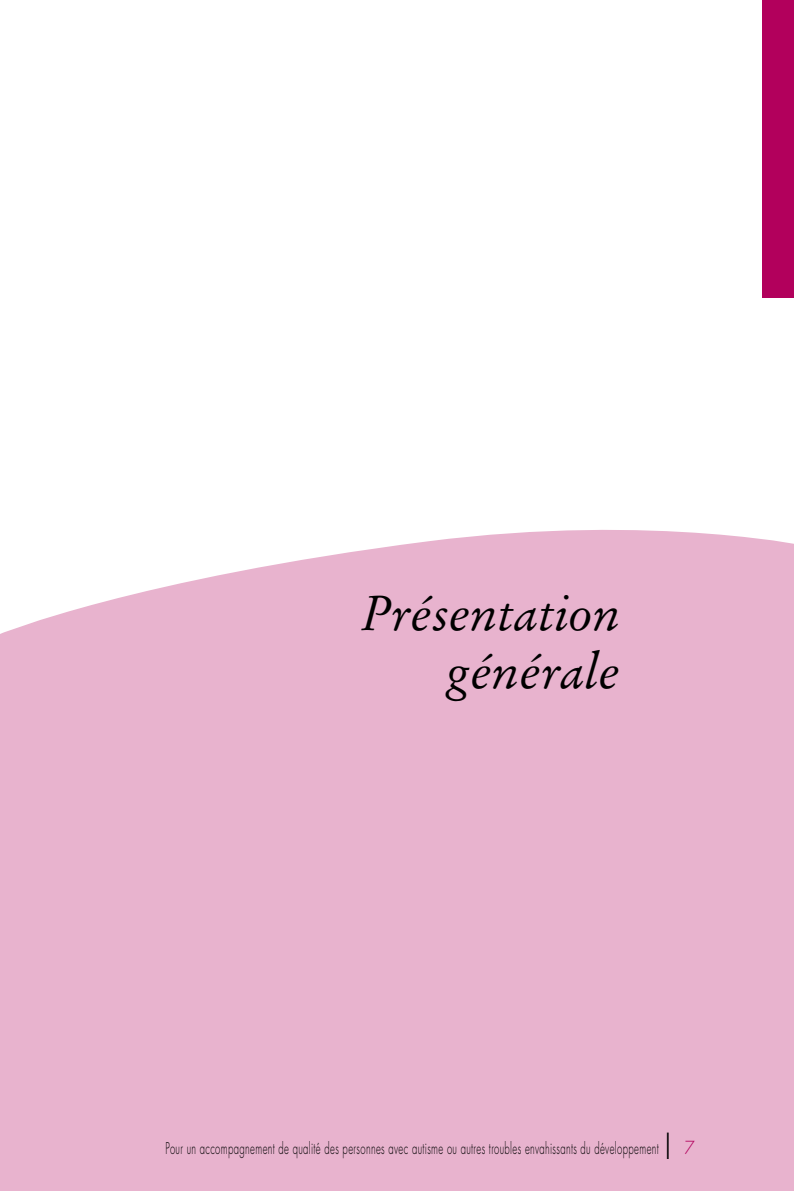
<style>
.page{position:relative;width:794px;height:1191px;background:#fff}
.page>*{position:absolute;margin:0;border:0;box-sizing:border-box;transform-origin:0 0}
.t1{font:italic 49px/58.8px "Stempel Garamond";color:#000;text-align:right}
.t2{font:300 35px "Futura";color:#000;scale:.95 1}
.t3{font:300 15.75px "Futura";letter-spacing:.04em;color:#000;scale:.6 1}
.s1{font-size:17.5px;color:#b2005c}
</style>
<div class="page">
<div style="left:0;top:529px;width:793px;height:662px;background:#e8b3ce"></div>
<div style="left:762px;top:1px;width:31px;height:297px;background:#b2005c"></div>
<h1 class="t1" style="left:362px;top:583px;width:260px">Présentation générale</h1>
<p class="t3" style="left:166px;top:1138px;width:823px">Pour un accompagnement de qualité des personnes avec autisme ou autres troubles envahissants du développement</p>
<h2 class="t2" style="left:664px;top:1123px;width:33px">I <span class="s1">7</span></h2>
</div>
